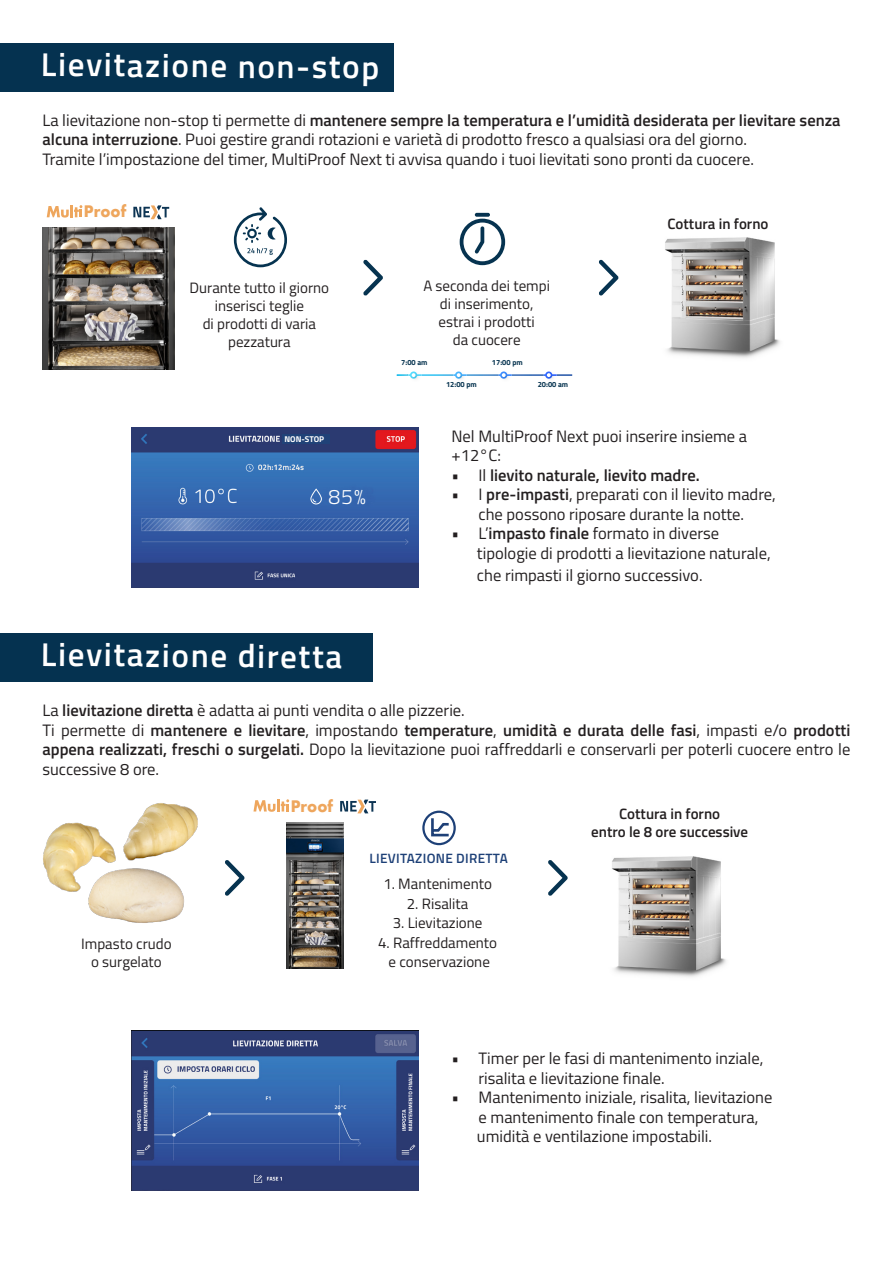
<style>
.page{position:relative;width:893px;height:1263px;background:#fff}
.page>*{position:absolute;margin:0;border:0;box-sizing:border-box;transform-origin:0 0}
.t1{font:600 33px "Titillium Web";color:#fff}
.t2{font:300 21px "Titillium Web";color:#fff}
.t3{font:16.5px/19.5px "Titillium Web";color:#231f20}
.t4{font:600 16.5px "Titillium Web";color:#231f20}
.t5{font:700 15.45px "Futura";color:#eea65d;scale:.94 1}
.t6{font:15px/18px "Titillium Web";color:#231f20;text-align:center}
.t7{font:600 15px "Titillium Web";color:#231f20}
.t8{font:600 13.5px "Titillium Web";letter-spacing:.02em;color:#1d4077}
.t9{font:700 8.4px "Titillium Web";color:#fff}
.t10{font:700 7.5px "Titillium Web";color:#06334f}
.s1{font-weight:600}
.s2{font-weight:400}
</style>
<div class="page">
<div style="left:0;top:43px;width:393px;height:49px;background:#053250"></div>
<div style="left:0;top:633px;width:373px;height:49px;background:#053250"></div>
<img style="left:43px;top:227px;width:132px;height:142px">
<svg style="left:234px;top:207px;width:53px;height:60px"></svg>
<svg style="left:363px;top:260px;width:20px;height:36px"></svg>
<svg style="left:225px;top:860px;width:20px;height:36px"></svg>
<svg style="left:548px;top:860px;width:20px;height:36px"></svg>
<svg style="left:599px;top:260px;width:20px;height:36px"></svg>
<svg style="left:475px;top:213px;width:15px;height:4px"></svg>
<svg style="left:460px;top:219px;width:45px;height:46px"></svg>
<img style="left:665px;top:237px;width:115px;height:121px">
<img style="left:612px;top:856px;width:114px;height:121px">
<svg style="left:396px;top:371px;width:176px;height:8px"></svg>
<svg style="left:47px;top:205px;width:35px;height:13px"></svg>
<svg style="left:133px;top:205px;width:36px;height:14px"></svg>
<svg style="left:253px;top:799px;width:36px;height:13px"></svg>
<svg style="left:340px;top:799px;width:36px;height:14px"></svg>
<img style="left:131px;top:428px;width:288px;height:160px">
<img style="left:132px;top:1030px;width:286px;height:160px">
<img style="left:43px;top:822px;width:67px;height:70px">
<img style="left:77px;top:857px;width:107px;height:66px">
<img style="left:110px;top:803px;width:88px;height:77px">
<img style="left:287px;top:823px;width:56px;height:145px">
<svg style="left:431px;top:816px;width:20px;height:22px"></svg>
<div style="left:422px;top:811px;width:34px;height:34px;border:2px solid #1d4077;border-radius:50%"></div>
<svg style="left:310px;top:488px;width:12px;height:17px"></svg>
<div style="left:282px;top:435px;width:47px;height:9px;background:#204278"></div>
<p class="t1" style="left:42px;top:38px;width:340px;rotate:1deg">Lievitazione non-stop</p>
<p class="t3" style="left:43px;top:109px;width:800px">La lievitazione non-stop ti permette di <span class="s1">mantenere sempre la temperatura e l’umidità desiderata per lievitare senza alcuna interruzione</span>. Puoi gestire grandi rotazioni e varietà di prodotto fresco a qualsiasi ora del giorno.</p>
<p class="t3" style="left:43px;top:148px;width:713px">Tramite l’impostazione del timer, MultiProof Next ti avvisa quando i tuoi lievitati sono pronti da cuocere.</p>
<p class="t5" style="left:84px;top:200px;width:47px">Proof</p>
<p class="t6" style="left:190px;top:278px;width:141px">Durante tutto il giorno inserisci teglie</p>
<p class="t6" style="left:203px;top:314px;width:115px">di prodotti di varia pezzatura</p>
<p class="t9" style="left:284px;top:433px;width:41px">NON-STOP</p>
<p class="t2" style="left:328px;top:481px;width:39px">85%</p>
<p class="t1" style="left:42px;top:628px;width:303px;rotate:1deg">Lievitazione diretta</p>
<p class="t6" style="left:423px;top:276px;width:128px">A seconda dei tempi</p>
<p class="t6" style="left:440px;top:294px;width:95px">di inserimento,</p>
<p class="t6" style="left:439px;top:312px;width:98px">estrai i prodotti</p>
<p class="t6" style="left:453px;top:330px;width:69px">da cuocere</p>
<p class="t10" style="left:401px;top:357px;width:28px">7:00 am</p>
<p class="t10" style="left:492px;top:357px;width:32px">17:00 pm</p>
<p class="t10" style="left:446px;top:379px;width:32px">12:00 pm</p>
<p class="t10" style="left:538px;top:379px;width:32px">20:00 am</p>
<p class="t7" style="left:668px;top:212px;width:102px">Cottura in forno</p>
<p class="t3" style="left:452px;top:426px;width:297px">Nel MultiProof Next puoi inserire insieme a +12°C:</p>
<p class="t4" style="left:452px;top:463px;width:250px"><span class="s2">• Il</span> lievito naturale, lievito madre.</p>
<p class="t3" style="left:452px;top:484px;width:326px;text-align:center">• I <span class="s1">pre-impasti</span>, preparati con il lievito madre, che possono riposare durante la notte.</p>
<p class="t3" style="left:452px;top:523px;width:269px">• L’<span class="s1">impasto finale</span> formato in diverse</p>
<p class="t3" style="left:477px;top:543px;width:295px">tipologie di prodotti a lievitazione naturale,</p>
<p class="t3" style="left:477px;top:564px;width:227px">che rimpasti il giorno successivo.</p>
<p class="t3" style="left:43px;top:700px;width:424px">La <span class="s1">lievitazione diretta</span> è adatta ai punti vendita o alle pizzerie.</p>
<p class="t4" style="left:43px;top:718px;width:809px"><span class="s2">Ti permette di</span> mantenere e lievitare<span class="s2">, impostando</span> temperature<span class="s2">,</span> umidità e durata delle fasi<span class="s2">, impasti e/o</span> prodotti</p>
<p class="t3" style="left:43px;top:739px;width:809px"><span class="s1">appena realizzati, freschi o surgelati.</span> Dopo la lievitazione puoi raffreddarli e conservarli per poterli cuocere entro le successive 8 ore.</p>
<p class="t6" style="left:81px;top:934px;width:92px">Impasto crudo</p>
<p class="t6" style="left:91px;top:952px;width:72px">o surgelato</p>
<p class="t5" style="left:291px;top:794px;width:47px">Proof</p>
<p class="t8" style="left:370px;top:848px;width:140px">LIEVITAZIONE DIRETTA</p>
<p class="t6" style="left:383px;top:874px;width:110px">1. Mantenimento</p>
<p class="t6" style="left:407px;top:894px;width:63px">2. Risalita</p>
<p class="t6" style="left:393px;top:913px;width:91px">3. Lievitazione</p>
<p class="t6" style="left:378px;top:933px;width:120px">4. Raffreddamento</p>
<p class="t6" style="left:389px;top:952px;width:103px">e conservazione</p>
<p class="t7" style="left:619px;top:803px;width:102px">Cottura in forno</p>
<p class="t7" style="left:591px;top:821px;width:158px">entro le 8 ore successive</p>
<p class="t3" style="left:479px;top:1048px;width:286px;text-indent:-27px">• Timer per le fasi di mantenimento inziale, risalita e lievitazione finale.</p>
<p class="t3" style="left:479px;top:1087px;width:295px;text-indent:-27px">• Mantenimento iniziale, risalita, lievitazione e mantenimento finale con temperatura,</p>
<p class="t3" style="left:477px;top:1126px;width:237px">umidità e ventilazione impostabili.</p>
</div>
